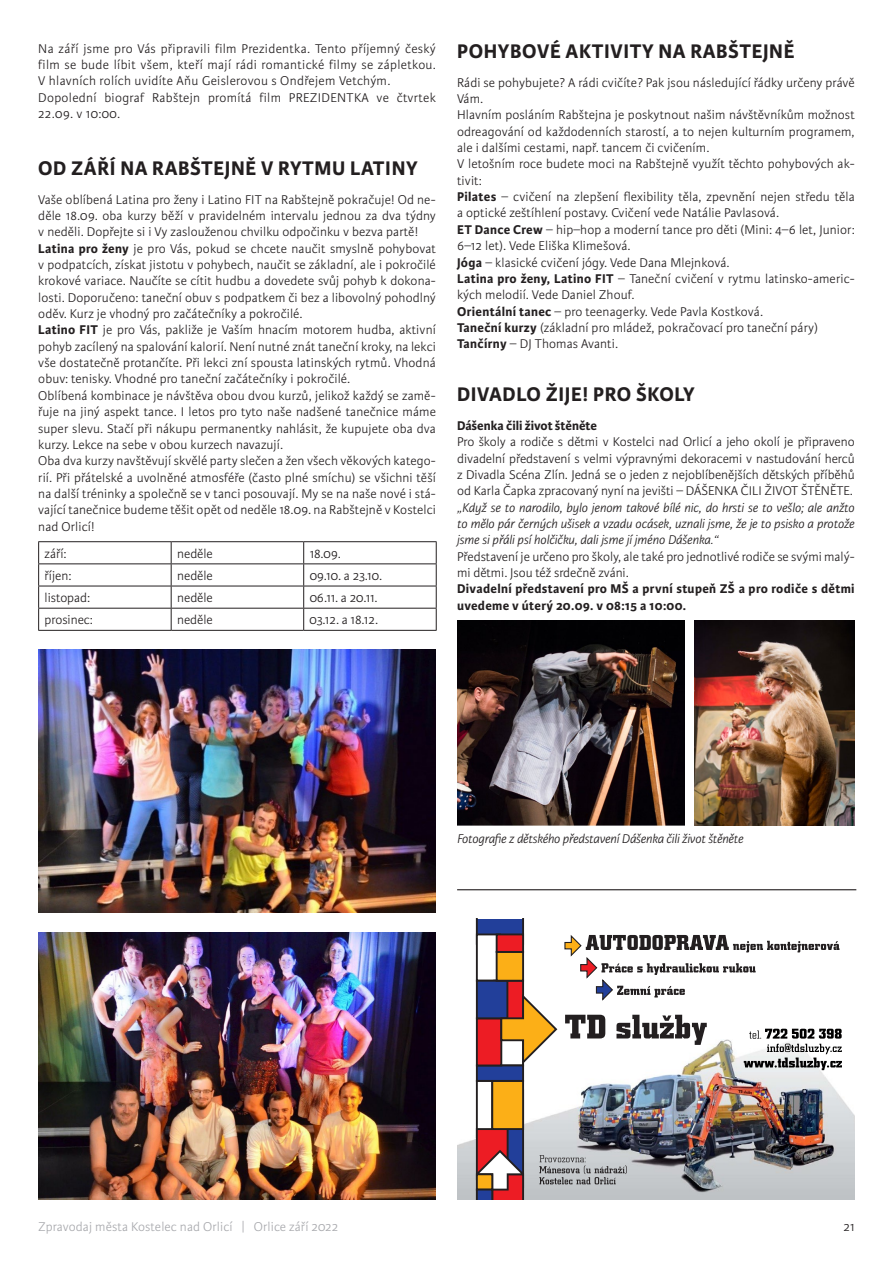
<style>
.page{position:relative;width:893px;height:1263px;background:#fff}
.page>*{position:absolute;margin:0;border:0;box-sizing:border-box;transform-origin:0 0}
.t1{font:700 21px "Karmina Sans";letter-spacing:.03em;color:#231f20}
.t2{font:300 13.5px/16.4px "Karmina Sans";letter-spacing:.01em;color:#231f20}
.t3{font:italic 300 13.5px/16.4px "Karmina Sans";letter-spacing:-.01em;color:#231f20;text-align:justify}
.t4{font:700 13.5px/16.4px "Karmina Sans";letter-spacing:.025em;color:#231f20}
.t5{font:300 13.5px "Karmina Sans";letter-spacing:.01em;color:#a8a9ad}
.t6{font:700 13.5px "Karmina Sans";color:#231f20}
.s1{font-weight:700}
</style>
<div class="page">
<hr style="left:38px;top:541px;width:133px;height:1px;background:#231f20">
<hr style="left:171px;top:541px;width:133px;height:1px;background:#231f20">
<hr style="left:304px;top:541px;width:133px;height:1px;background:#231f20">
<hr style="left:38px;top:563px;width:133px;height:1px;background:#231f20">
<hr style="left:171px;top:563px;width:133px;height:1px;background:#231f20">
<hr style="left:304px;top:563px;width:133px;height:1px;background:#231f20">
<hr style="left:38px;top:586px;width:133px;height:1px;background:#231f20">
<hr style="left:171px;top:586px;width:133px;height:1px;background:#231f20">
<hr style="left:304px;top:586px;width:133px;height:1px;background:#231f20">
<hr style="left:38px;top:608px;width:133px;height:1px;background:#231f20">
<svg style="left:38px;top:542px;width:1px;height:88px"></svg>
<hr style="left:171px;top:608px;width:133px;height:1px;background:#231f20">
<svg style="left:171px;top:542px;width:1px;height:88px"></svg>
<hr style="left:304px;top:608px;width:133px;height:1px;background:#231f20">
<svg style="left:303px;top:542px;width:1px;height:88px"></svg>
<svg style="left:436px;top:542px;width:1px;height:88px"></svg>
<hr style="left:38px;top:630px;width:133px;height:1px;background:#231f20">
<hr style="left:171px;top:630px;width:133px;height:1px;background:#231f20">
<hr style="left:304px;top:630px;width:133px;height:1px;background:#231f20">
<img style="left:38px;top:649px;width:398px;height:264px">
<img style="left:38px;top:933px;width:398px;height:266px">
<img style="left:457px;top:620px;width:227px;height:205px">
<img style="left:695px;top:620px;width:160px;height:205px">
<img style="left:457px;top:1040px;width:398px;height:159px">
<svg style="left:539px;top:1155px;width:88px;height:29px;background:#a8aaad"></svg>
<div style="left:477px;top:1081px;width:15px;height:56px;background:#fff"></div>
<div style="left:476px;top:1080px;width:17px;height:58px;border:2px solid #231f20"></div>
<div style="left:477px;top:1129px;width:34px;height:50px;background:#ed1c24"></div>
<div style="left:476px;top:1128px;width:36px;height:52px;border:2px solid #231f20"></div>
<div style="left:508px;top:1090px;width:15px;height:97px;background:#223f9a"></div>
<div style="left:507px;top:1089px;width:17px;height:99px;border:2px solid #231f20"></div>
<svg style="left:476px;top:1150px;width:48px;height:49px"></svg>
<div style="left:492px;top:1081px;width:31px;height:48px;background:#fcaf17"></div>
<div style="left:491px;top:1080px;width:33px;height:50px;border:2px solid #231f20"></div>
<div style="left:477px;top:1065px;width:46px;height:16px;background:#223f9a"></div>
<div style="left:476px;top:1064px;width:48px;height:18px;border:2px solid #231f20"></div>
<svg style="left:476px;top:918px;width:366px;height:152px"></svg>
<hr style="left:457px;top:889px;width:399px;height:1px;background:#231f20">
<p class="t2" style="left:38px;top:40px;width:399px">Na září jsme pro Vás připravili film Prezidentka. Tento příjemný český film se bude líbit všem, kteří mají rádi romantické filmy se zápletkou.<br>V hlavních rolích uvidíte Aňu Geislerovou s Ondřejem Vetchým.<br>Dopolední biograf Rabštejn promítá film PREZIDENTKA ve čtvrtek 22.09. v 10:00.</p>
<h1 class="t1" style="left:38px;top:156px;width:381px">OD ZÁŘÍ NA RABŠTEJNĚ V RYTMU LATINY</h1>
<p class="t2" style="left:38px;top:191px;width:399px">Vaše oblíbená Latina pro ženy i Latino FIT na Rabštejně pokračuje! Od ne&shy;děle 18.09. oba kurzy běží v pravidelném intervalu jednou za dva týdny v neděli. Dopřejte si i Vy zaslouženou chvilku odpočinku v bezva partě!<br><span class="s1">Latina pro ženy</span> je pro Vás, pokud se chcete naučit smyslně pohybovat v podpatcích, získat jistotu v pohybech, naučit se základní, ale i pokročilé krokové variace. Naučíte se cítit hudbu a dovedete svůj pohyb k dokona&shy;losti. Doporučeno: taneční obuv s podpatkem či bez a libovolný pohodlný oděv. Kurz je vhodný pro začátečníky a pokročilé.<br><span class="s1">Latino FIT</span> je pro Vás, pakliže je Vaším hnacím motorem hudba, aktivní pohyb zacílený na spalování kalorií. Není nutné znát taneční kroky, na lekci vše dostatečně protančíte. Při lekci zní spousta latinských rytmů. Vhodná obuv: tenisky. Vhodné pro taneční začátečníky i pokročilé.<br>Oblíbená kombinace je návštěva obou dvou kurzů, jelikož každý se zamě&shy;řuje na jiný aspekt tance. I letos pro tyto naše nadšené tanečnice máme super slevu. Stačí při nákupu permanentky nahlásit, že kupujete oba dva kurzy. Lekce na sebe v obou kurzech navazují.<br>Oba dva kurzy navštěvují skvělé party slečen a žen všech věkových katego&shy;rií. Při přátelské a uvolněné atmosféře (často plné smíchu) se všichni těší na další tréninky a společně se v tanci posouvají. My se na naše nové i stá&shy;vající tanečnice budeme těšit opět od neděle 18.09. na Rabštejně v Kostelci nad Orlicí!</p>
<p class="t2" style="left:45px;top:546px;width:23px">září:</p>
<p class="t2" style="left:177px;top:546px;width:37px">neděle</p>
<p class="t2" style="left:310px;top:546px;width:33px">18.09.</p>
<p class="t2" style="left:45px;top:568px;width:28px">říjen:</p>
<p class="t2" style="left:177px;top:568px;width:37px">neděle</p>
<p class="t2" style="left:310px;top:568px;width:74px">09.10. a 23.10.</p>
<p class="t2" style="left:45px;top:590px;width:47px">listopad:</p>
<p class="t2" style="left:177px;top:590px;width:37px">neděle</p>
<p class="t2" style="left:310px;top:590px;width:69px">06.11. a 20.11.</p>
<p class="t2" style="left:45px;top:612px;width:50px">prosinec:</p>
<p class="t2" style="left:177px;top:612px;width:37px">neděle</p>
<p class="t2" style="left:310px;top:612px;width:70px">03.12. a 18.12.</p>
<h1 class="t1" style="left:457px;top:39px;width:339px">POHYBOVÉ AKTIVITY NA RABŠTEJNĚ</h1>
<p class="t2" style="left:457px;top:74px;width:399px">Rádi se pohybujete? A rádi cvičíte? Pak jsou následující řádky určeny právě Vám.<br>Hlavním posláním Rabštejna je poskytnout našim návštěvníkům možnost odreagování od každodenních starostí, a to nejen kulturním programem, ale i dalšími cestami, např. tancem či cvičením.<br>V letošním roce budete moci na Rabštejně využít těchto pohybových ak&shy;tivit:<br><span class="s1">Pilates</span> – cvičení na zlepšení flexibility těla, zpevnění nejen středu těla a optické zeštíhlení postavy. Cvičení vede Natálie Pavlasová.<br><span class="s1">ET Dance Crew</span> – hip–hop a moderní tance pro děti (Mini: 4–6 let, Junior:<br>6–12 let). Vede Eliška Klimešová.<br><span class="s1">Jóga</span> – klasické cvičení jógy. Vede Dana Mlejnková.<br><span class="s1">Latina pro ženy, Latino FIT</span> – Taneční cvičení v rytmu latinsko-americ&shy;kých melodií. Vede Daniel Zhouf.<br><span class="s1">Orientální tanec</span> – pro teenagerky. Vede Pavla Kostková.<br><span class="s1">Taneční kurzy</span> (základní pro mládež, pokračovací pro taneční páry)<br><span class="s1">Tančírny</span> – DJ Thomas Avanti.</p>
<h1 class="t1" style="left:457px;top:383px;width:239px">DIVADLO ŽIJE! PRO ŠKOLY</h1>
<p class="t6" style="left:457px;top:418px;width:141px">Dášenka čili život štěněte</p>
<p class="t2" style="left:457px;top:434px;width:399px;text-align:justify">Pro školy a rodiče s dětmi v Kostelci nad Orlicí a jeho okolí je připraveno divadelní představení s velmi výpravnými dekoracemi v nastudování herců z Divadla Scéna Zlín. Jedná se o jeden z nejoblíbenějších dětských příběhů od Karla Čapka zpracovaný nyní na jevišti – DÁŠENKA ČILI ŽIVOT ŠTĚNĚTE.</p>
<p class="t3" style="left:457px;top:499px;width:399px">„Když se to narodilo, bylo jenom takové bílé nic, do hrsti se to vešlo; ale anžto to mělo pár černých ušisek a vzadu ocásek, uznali jsme, že je to psisko a protože jsme si přáli psí holčičku, dali jsme jí jméno Dášenka.“</p>
<p class="t2" style="left:457px;top:548px;width:399px">Představení je určeno pro školy, ale také pro jednotlivé rodiče se svými malý&shy;mi dětmi. Jsou též srdečně zváni.</p>
<p class="t4" style="left:457px;top:581px;width:399px">Divadelní představení pro MŠ a první stupeň ZŠ a pro rodiče s dětmi uvedeme v úterý 20.09. v 08:15 a 10:00.</p>
<p class="t3" style="left:457px;top:831px;width:288px">Fotografie z dětského představení Dášenka čili život štěněte</p>
<p class="t5" style="left:38px;top:1220px;width:302px">Zpravodaj města Kostelec nad Orlicí | Orlice září 2022</p>
<p class="t2" style="left:843px;top:1219px;width:13px">21</p>
</div>
